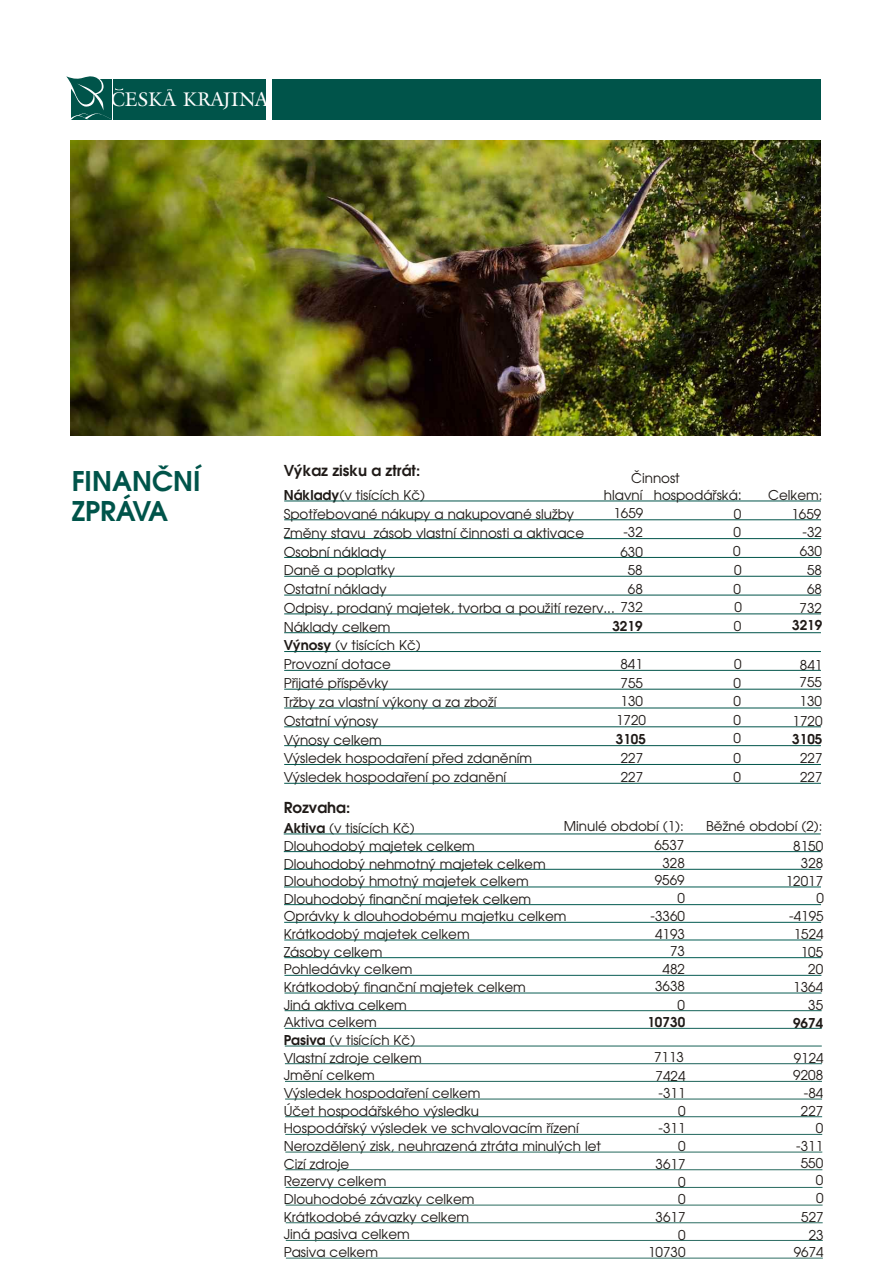
<style>
.page{position:relative;width:893px;height:1263px;background:#fff}
.page>*{position:absolute;margin:0;border:0;box-sizing:border-box;transform-origin:0 0}
.t1{font:700 27px/30.2px "Avalon";color:#00544a}
.t2{font:19.5px "Galliard ITCCE";letter-spacing:-.02em;color:#fff}
.t3{font:700 15px "Avalon";color:#1f1a17}
.t4{font:13.5px/17.7px "Avalon";color:#1f1a17;text-align:right}
.t5{font:700 13.5px "Avalon";color:#1f1a17}
.s1{font-weight:700}
.s2{font-size:15px}
</style>
<div class="page">
<div style="left:272px;top:79px;width:548px;height:40px;background:#00544a"></div>
<div style="left:113px;top:79px;width:152px;height:40px;background:#00544a"></div>
<svg style="left:66px;top:76px;width:57px;height:44px"></svg>
<img style="left:70px;top:141px;width:751px;height:294px">
<hr style="left:284px;top:500px;width:537px;height:1px;background:#00544a">
<svg style="left:284px;top:519px;width:537px;height:2px"></svg>
<svg style="left:284px;top:538px;width:537px;height:1px"></svg>
<svg style="left:284px;top:557px;width:537px;height:1px"></svg>
<svg style="left:284px;top:575px;width:537px;height:2px"></svg>
<svg style="left:284px;top:594px;width:537px;height:2px"></svg>
<svg style="left:284px;top:613px;width:537px;height:2px"></svg>
<svg style="left:284px;top:632px;width:537px;height:1px"></svg>
<svg style="left:284px;top:651px;width:537px;height:1px"></svg>
<svg style="left:284px;top:669px;width:537px;height:2px"></svg>
<svg style="left:284px;top:688px;width:537px;height:2px"></svg>
<svg style="left:284px;top:707px;width:537px;height:2px"></svg>
<svg style="left:284px;top:726px;width:537px;height:2px"></svg>
<svg style="left:284px;top:745px;width:537px;height:1px"></svg>
<svg style="left:284px;top:764px;width:537px;height:1px"></svg>
<hr style="left:284px;top:783px;width:537px;height:1px;background:#00544a">
<hr style="left:284px;top:833px;width:537px;height:1px;background:#00544a">
<svg style="left:283px;top:851px;width:538px;height:1px"></svg>
<svg style="left:283px;top:868px;width:538px;height:2px"></svg>
<svg style="left:284px;top:886px;width:537px;height:2px"></svg>
<svg style="left:284px;top:904px;width:538px;height:1px"></svg>
<svg style="left:284px;top:921px;width:538px;height:2px"></svg>
<svg style="left:284px;top:939px;width:538px;height:2px"></svg>
<svg style="left:284px;top:957px;width:538px;height:1px"></svg>
<svg style="left:284px;top:974px;width:538px;height:2px"></svg>
<svg style="left:284px;top:992px;width:538px;height:2px"></svg>
<svg style="left:284px;top:1010px;width:538px;height:1px"></svg>
<svg style="left:284px;top:1027px;width:538px;height:2px"></svg>
<svg style="left:284px;top:1045px;width:538px;height:2px"></svg>
<svg style="left:284px;top:1063px;width:538px;height:1px"></svg>
<svg style="left:285px;top:1080px;width:537px;height:2px"></svg>
<svg style="left:285px;top:1098px;width:537px;height:2px"></svg>
<svg style="left:285px;top:1116px;width:538px;height:1px"></svg>
<svg style="left:285px;top:1133px;width:538px;height:2px"></svg>
<svg style="left:285px;top:1151px;width:538px;height:2px"></svg>
<svg style="left:285px;top:1169px;width:538px;height:1px"></svg>
<svg style="left:285px;top:1186px;width:538px;height:2px"></svg>
<svg style="left:285px;top:1204px;width:538px;height:2px"></svg>
<svg style="left:285px;top:1222px;width:538px;height:1px"></svg>
<svg style="left:285px;top:1239px;width:538px;height:2px"></svg>
<svg style="left:285px;top:1257px;width:538px;height:2px"></svg>
<h2 class="t2" style="left:111px;top:91px;width:159px">CESKA KRAJINA</h2>
<h1 class="t1" style="left:72px;top:468px;width:130px">FINANČNÍ<br>ZPRÁVA</h1>
<p class="t3" style="left:284px;top:465px;width:138px">Výkaz zisku a ztrát:</p>
<p class="t4" style="left:631px;top:471px;width:50px">Činnost</p>
<p class="t4" style="left:284px;top:486px;width:361px;line-height:18.9px;text-align:left"><span class="s1">Náklady</span>(v tisících Kč)<br>Spotřebované nákupy a nakupované služby<br>Změny stavu zásob vlastní činnosti a aktivace<br>Osobní náklady<br>Daně a poplatky<br>Ostatní náklady<br>Odpisy, prodaný majetek, tvorba a použití rezerv... 732<br>Náklady celkem<br><span class="s1">Výnosy</span> (v tisících Kč)<br>Provozní dotace<br>Přijaté příspěvky<br>Tržby za vlastní výkony a za zboží<br>Ostatní výnosy<br>Výnosy celkem<br>Výsledek hospodaření před zdaněním<br>Výsledek hospodaření po zdanění</p>
<p class="t4" style="left:604px;top:487px;width:41px;line-height:18.8px">hlavní<br>1659 -32<br>630<br>58<br>68</p>
<p class="t5" style="left:612px;top:621px;width:32px">3219</p>
<p class="t4" style="left:616px;top:655px;width:31px;line-height:18.8px;text-align:center">841<br>755<br>130<br>1720</p>
<p class="t5" style="left:616px;top:733px;width:32px">3105</p>
<p class="t4" style="left:621px;top:750px;width:24px;line-height:18.9px;text-align:left">227<br>227</p>
<p class="t4" style="left:654px;top:487px;width:90px;line-height:19px">hospodářská<span class="s2">:<br></span>0</p>
<p class="t4" style="left:733px;top:523px;width:10px;line-height:18.9px;text-align:justify">0<br>0<br>0<br>0<br>0<br>0</p>
<p class="t4" style="left:733px;top:655px;width:10px;line-height:18.9px;text-align:justify">0<br>0<br>0<br>0<br>0<br>0<br>0</p>
<p class="t4" style="left:564px;top:818px;width:123px">Minulé období (1):<br>6537<br>328<br>9569<br>0<br>-3360<br>4193<br>73<br>482<br>3638<br>0</p>
<p class="t5" style="left:647px;top:1016px;width:39px">10730</p>
<p class="t4" style="left:654px;top:1049px;width:33px;line-height:18.6px;text-align:left">7113<br>7424</p>
<p class="t4" style="left:648px;top:1085px;width:39px">-311<br>0 -311<br>0<br>3617<br>0<br>0<br>3617<br>0<br>10730</p>
<p class="t4" style="left:768px;top:487px;width:56px;line-height:18.8px">Celkem:<br>1659<br>-32<br>630<br>58<br>68<br>732</p>
<p class="t5" style="left:792px;top:620px;width:32px">3219</p>
<p class="t4" style="left:793px;top:656px;width:31px;line-height:18.8px;text-align:center">841<br>755<br>130<br>1720</p>
<p class="t5" style="left:792px;top:734px;width:32px">3105</p>
<p class="t4" style="left:800px;top:749px;width:24px;line-height:19.4px;text-align:left">227<br>227</p>
<p class="t3" style="left:284px;top:801px;width:68px">Rozvaha:</p>
<p class="t4" style="left:284px;top:820px;width:319px;text-align:left"><span class="s1">Aktiva</span> (v tisících Kč)<br>Dlouhodobý majetek celkem<br>Dlouhodobý nehmotný majetek celkem<br>Dlouhodobý hmotný majetek celkem<br>Dlouhodobý finanční majetek celkem<br>Oprávky k dlouhodobému majetku celkem<br>Krátkodobý majetek celkem<br>Zásoby celkem<br>Pohledávky celkem<br>Krátkodobý finanční majetek celkem<br>Jiná aktiva celkem<br>Aktiva celkem<br><span class="s1">Pasiva</span> (v tisících Kč)<br>Vlastní zdroje celkem<br>Jmění celkem<br>Výsledek hospodaření celkem<br>Účet hospodářského výsledku<br>Hospodářský výsledek ve schvalovacím řízení<br>Nerozdělený zisk, neuhrazená ztráta minulých let<br>Cizí zdroje<br>Rezervy celkem<br>Dlouhodobé závazky celkem<br>Krátkodobé závazky celkem<br>Jiná pasiva celkem<br>Pasiva celkem</p>
<p class="t4" style="left:706px;top:817px;width:118px;line-height:20.2px">Běžné období (2):<br>8150</p>
<p class="t4" style="left:786px;top:855px;width:40px">328<br>12017<br>0 -4195<br>1524<br>105<br>20<br>1364<br>35</p>
<p class="t5" style="left:793px;top:1017px;width:32px">9674</p>
<p class="t4" style="left:793px;top:1050px;width:32px">9124<br>9208 -84<br>227<br>0 -311<br>550<br>0</p>
<p class="t4" style="left:794px;top:1190px;width:31px;line-height:18.1px">0<br>527<br>23<br>9674</p>
</div>
